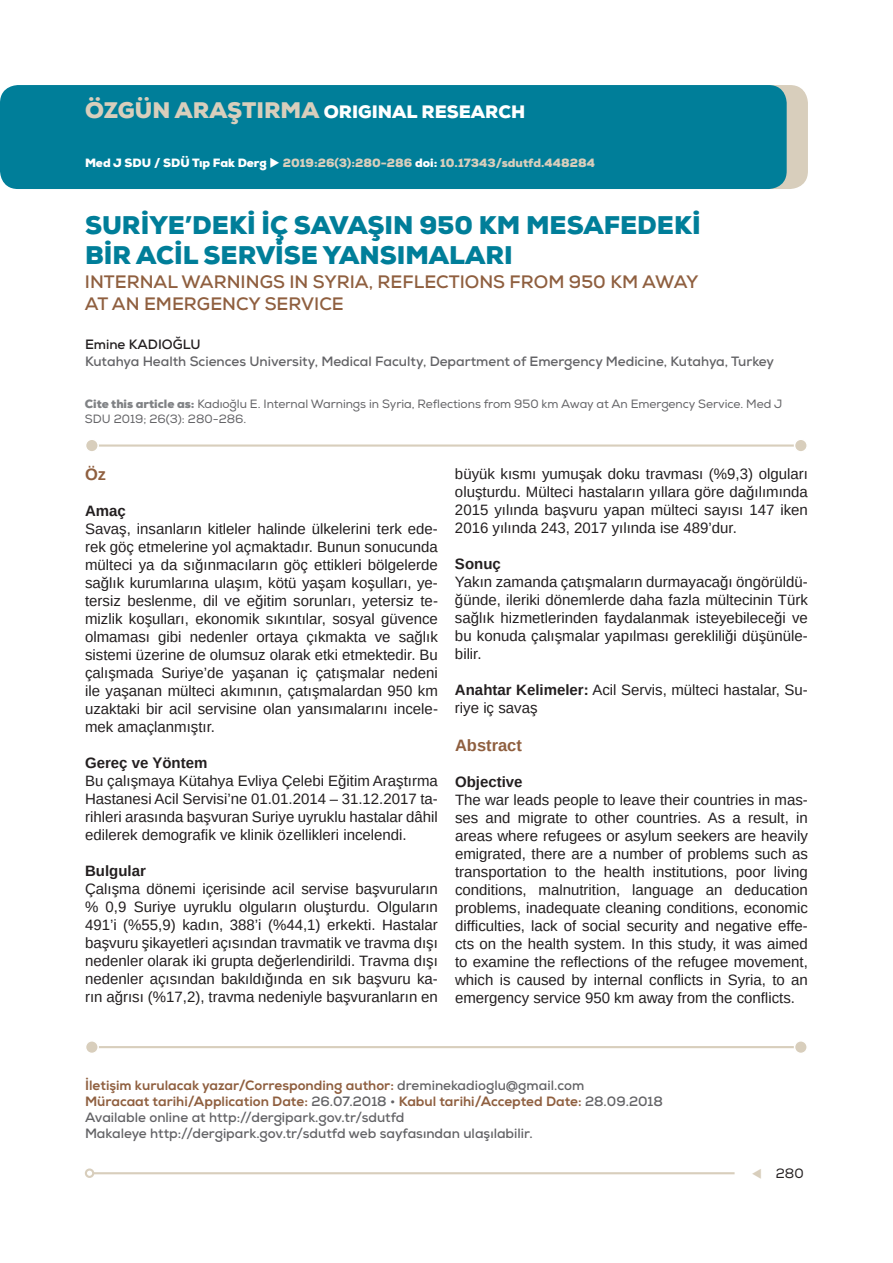
<style>
.page{position:relative;width:893px;height:1263px;background:#fff}
.page>*{position:absolute;margin:0;border:0;box-sizing:border-box;transform-origin:0 0}
.t1{font:900 25.5px/30.6px "Nexa";color:#007e99}
.t2{font:700 18px/21.6px "Nexa";color:#8f5f3f}
.t3{font:900 18px "Nexa";color:#fff}
.t4{font:700 16.5px "Arimo";color:#8f5f3f}
.t5{font:15px/18px "Arimo";color:#231f20;text-align:justify}
.t6{font:700 15px "Arimo";color:#231f20}
.t7{font:700 13.5px/16.2px "Nexa";color:#636366}
.t8{font:700 13.5px "Nexa";color:#231f20}
.t9{font:13.5px "Nexa";color:#231f20}
.t10{font:12px/14.4px "Nexa";letter-spacing:-.005em;color:#636366}
.t11{font:900 12px "Nexa";color:#d8cebc}
.s1{font-size:22.5px;color:#d8cebc}
.s2{color:#fff}
.s3{font-weight:900;color:#808285}
.s4{font-weight:700}
.s5{font-weight:800;color:#8f5f3f}
.s6{color:#d8cebc}
</style>
<div class="page">
<hr style="left:93px;top:1172px;width:642px;height:2px;background:#d8cebc">
<div style="left:85px;top:1168px;width:9px;height:10px;border:2px solid #d8cebc;border-radius:50%"></div>
<div style="left:16px;top:85px;width:792px;height:104px;background:#d8cebc;border-radius:18px"></div>
<div style="left:0;top:85px;width:787px;height:104px;background:#007e99;border-radius:18px"></div>
<hr style="left:90px;top:444px;width:715px;height:3px;background:#d8cebc">
<div style="left:86px;top:439px;width:12px;height:13px;background:#d8cebc;border-radius:50%"></div>
<div style="left:85px;top:438px;width:14px;height:15px;border:2px solid #fff;border-radius:50%"></div>
<div style="left:794px;top:439px;width:13px;height:13px;background:#d8cebc;border-radius:50%"></div>
<div style="left:794px;top:438px;width:14px;height:15px;border:2px solid #fff;border-radius:50%"></div>
<hr style="left:90px;top:1046px;width:715px;height:2px;background:#d8cebc">
<div style="left:86px;top:1041px;width:12px;height:12px;background:#d8cebc;border-radius:50%"></div>
<div style="left:85px;top:1040px;width:14px;height:14px;border:2px solid #fff;border-radius:50%"></div>
<div style="left:794px;top:1041px;width:13px;height:12px;background:#d8cebc;border-radius:50%"></div>
<div style="left:794px;top:1040px;width:14px;height:14px;border:2px solid #fff;border-radius:50%"></div>
<p class="t3" style="left:85px;top:100px;width:442px"><span class="s1">ÖZGÜN ARAŞTIRMA</span> ORIGINAL RESEARCH</p>
<p class="t11" style="left:85px;top:155px;width:511px"><span class="s2">Med J SDU / SDÜ Tıp Fak Derg</span> <span class="s2">◆</span> 2019:26(3):280-286 <span class="s2">doi:</span> 10.17343/sdutfd.448284</p>
<h1 class="t1" style="left:85px;top:210px;width:617px">SURİYE’DEKİ İÇ SAVAŞIN 950 KM MESAFEDEKİ<br>BİR ACİL SERVİSE YANSIMALARI</h1>
<p class="t2" style="left:85px;top:271px;width:615px">INTERNAL WARNINGS IN SYRIA, REFLECTIONS FROM 950 KM AWAY<br>AT AN EMERGENCY SERVICE</p>
<p class="t8" style="left:85px;top:336px;width:117px">Emine KADIOĞLU</p>
<p class="t7" style="left:85px;top:354px;width:690px">Kutahya Health Sciences University, Medical Faculty, Department of Emergency Medicine, Kutahya, Turkey</p>
<p class="t10" style="left:85px;top:397px;width:699px"><span class="s3">Cite this article as:</span> Kadıoğlu E. Internal Warnings in Syria, Reflections from 950 km Away at An Emergency Service. Med J<br>SDU 2019; 26(3): 280-286.</p>
<p class="t4" style="left:85px;top:463px;width:23px">Öz</p>
<p class="t6" style="left:85px;top:500px;width:42px">Amaç</p>
<p class="t5" style="left:85px;top:520px;width:354px">Savaş, insanların kitleler halinde ülkelerini terk ede&shy;rek göç etmelerine yol açmaktadır. Bunun sonucunda mülteci ya da sığınmacıların göç ettikleri bölgelerde sağlık kurumlarına ulaşım, kötü yaşam koşulları, ye&shy;tersiz beslenme, dil ve eğitim sorunları, yetersiz te&shy;mizlik koşulları, ekonomik sıkıntılar, sosyal güvence olmaması gibi nedenler ortaya çıkmakta ve sağlık sistemi üzerine de olumsuz olarak etki etmektedir. Bu çalışmada Suriye’de yaşanan iç çatışmalar nedeni ile yaşanan mülteci akımının, çatışmalardan 950 km uzaktaki bir acil servisine olan yansımalarını incele&shy;mek amaçlanmıştır.</p>
<p class="t6" style="left:85px;top:752px;width:124px">Gereç ve Yöntem</p>
<p class="t5" style="left:85px;top:772px;width:354px">Bu çalışmaya Kütahya Evliya Çelebi Eğitim Araştırma Hastanesi Acil Servisi’ne 01.01.2014 – 31.12.2017 ta&shy;rihleri arasında başvuran Suriye uyruklu hastalar dâhil edilerek demografik ve klinik özellikleri incelendi.</p>
<p class="t6" style="left:85px;top:860px;width:62px">Bulgular</p>
<p class="t5" style="left:85px;top:880px;width:354px">Çalışma dönemi içerisinde acil servise başvuruların % 0,9 Suriye uyruklu olguların oluşturdu. Olguların 491’i (%55,9) kadın, 388’i (%44,1) erkekti. Hastalar başvuru şikayetleri açısından travmatik ve travma dışı nedenler olarak iki grupta değerlendirildi. Travma dışı nedenler açısından bakıldığında en sık başvuru ka&shy;rın ağrısı (%17,2), travma nedeniyle başvuranların en</p>
<p class="t5" style="left:455px;top:465px;width:354px">büyük kısmı yumuşak doku travması (%9,3) olguları oluşturdu. Mülteci hastaların yıllara göre dağılımında 2015 yılında başvuru yapan mülteci sayısı 147 iken 2016 yılında 243, 2017 yılında ise 489’dur.</p>
<p class="t6" style="left:455px;top:553px;width:47px">Sonuç</p>
<p class="t5" style="left:455px;top:573px;width:354px">Yakın zamanda çatışmaların durmayacağı öngörüldü&shy;ğünde, ileriki dönemlerde daha fazla mültecinin Türk sağlık hizmetlerinden faydalanmak isteyebileceği ve bu konuda çalışmalar yapılması gerekliliği düşünüle&shy;bilir.</p>
<p class="t5" style="left:455px;top:681px;width:354px"><span class="s4">Anahtar Kelimeler:</span> Acil Servis, mülteci hastalar, Su&shy;riye iç savaş</p>
<p class="t4" style="left:455px;top:733px;width:68px">Abstract</p>
<p class="t6" style="left:455px;top:771px;width:69px">Objective</p>
<p class="t5" style="left:455px;top:790px;width:354px">The war leads people to leave their countries in mas&shy;ses and migrate to other countries. As a result, in areas where refugees or asylum seekers are heavily emigrated, there are a number of problems such as transportation to the health institutions, poor living conditions, malnutrition, language an deducation problems, inadequate cleaning conditions, economic difficulties, lack of social security and negative effe&shy;cts on the health system. In this study, it was aimed to examine the reflections of the refugee movement, which is caused by internal conflicts in Syria, to an emergency service 950 km away from the conflicts.</p>
<p class="t7" style="left:85px;top:1077px;width:579px"><span class="s5">İletişim kurulacak yazar/Corresponding author:</span> dreminekadioglu@gmail.com<br><span class="s5">Müracaat tarihi/Application Date:</span> 26.07.2018 • <span class="s5">Kabul tarihi/Accepted Date:</span> 28.09.2018<br>Available online at http://dergipark.gov.tr/sdutfd<br>Makaleye http://dergipark.gov.tr/sdutfd web sayfasından ulaşılabilir.</p>
<p class="t9" style="left:751px;top:1165px;width:54px"><span class="s6">▼</span> 280</p>
</div>
